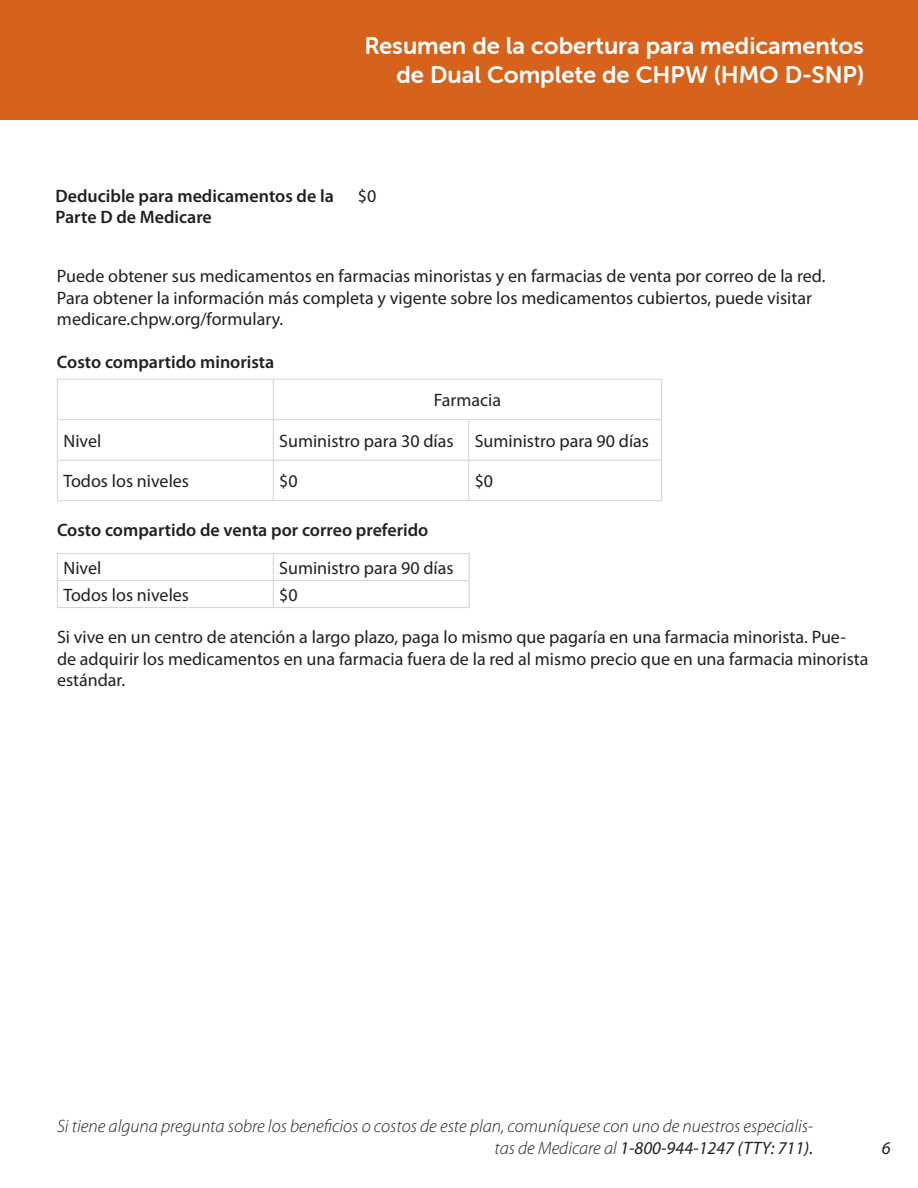
<style>
.page{position:relative;width:918px;height:1188px;background:#fff}
.page>*{position:absolute;margin:0;border:0;box-sizing:border-box;transform-origin:0 0}
.Paragraph_Style_1{font:24px/28.8px "Museo Sans Rounded 700";color:#fff;text-align:right}
.t1{font:18px/21.6px "Myriad Pro";color:#231f20}
.t2{font:italic 300 18px/21.6px "Myriad Pro";color:#231f20;text-align:right}
.t3{font:600 18px/21.6px "Myriad Pro";color:#231f20}
.t4{font:italic 18px "Myriad Pro";color:#231f20}
.s1{font-weight:400}
</style>
<div class="page">
<div style="left:0;top:0;width:918px;height:119px;background:#d6621b"></div>
<hr style="left:57px;top:419px;width:216px;height:1px;background:#d1d2d4">
<hr style="left:273px;top:419px;width:196px;height:1px;background:#d1d2d4">
<hr style="left:469px;top:419px;width:193px;height:1px;background:#d1d2d4">
<hr style="left:57px;top:460px;width:216px;height:1px;background:#d1d2d4">
<hr style="left:273px;top:460px;width:196px;height:1px;background:#d1d2d4">
<hr style="left:469px;top:460px;width:193px;height:1px;background:#d1d2d4">
<hr style="left:57px;top:379px;width:216px;height:1px;background:#d1d2d4">
<hr style="left:57px;top:380px;width:1px;height:39px;background:#d1d2d4">
<hr style="left:273px;top:379px;width:196px;height:1px;background:#d1d2d4">
<hr style="left:273px;top:380px;width:1px;height:39px;background:#d1d2d4">
<hr style="left:469px;top:379px;width:193px;height:1px;background:#d1d2d4">
<hr style="left:661px;top:380px;width:1px;height:39px;background:#d1d2d4">
<hr style="left:57px;top:420px;width:1px;height:40px;background:#d1d2d4">
<hr style="left:273px;top:420px;width:1px;height:40px;background:#d1d2d4">
<hr style="left:661px;top:420px;width:1px;height:40px;background:#d1d2d4">
<hr style="left:57px;top:461px;width:1px;height:39px;background:#d1d2d4">
<hr style="left:273px;top:461px;width:1px;height:39px;background:#d1d2d4">
<hr style="left:661px;top:461px;width:1px;height:39px;background:#d1d2d4">
<hr style="left:57px;top:500px;width:216px;height:1px;background:#d1d2d4">
<hr style="left:273px;top:500px;width:196px;height:1px;background:#d1d2d4">
<hr style="left:469px;top:500px;width:193px;height:1px;background:#d1d2d4">
<hr style="left:468px;top:420px;width:1px;height:40px;background:#d1d2d4">
<hr style="left:468px;top:460px;width:1px;height:40px;background:#d1d2d4">
<hr style="left:57px;top:580px;width:216px;height:1px;background:#d1d2d4">
<hr style="left:273px;top:580px;width:197px;height:1px;background:#d1d2d4">
<svg style="left:273px;top:554px;width:1px;height:53px"></svg>
<hr style="left:57px;top:607px;width:216px;height:1px;background:#d1d2d4">
<hr style="left:273px;top:607px;width:197px;height:1px;background:#d1d2d4">
<hr style="left:57px;top:553px;width:216px;height:1px;background:#d1d2d4">
<hr style="left:273px;top:553px;width:197px;height:1px;background:#d1d2d4">
<svg style="left:57px;top:554px;width:1px;height:53px"></svg>
<svg style="left:469px;top:554px;width:1px;height:53px"></svg>
<p class="Paragraph_Style_1" style="left:364px;top:32px;width:501px">Resumen de la cobertura para medicamentos de Dual Complete de CHPW (HMO D-SNP)</p>
<p class="t3" style="left:56px;top:185px;width:280px">Deducible para medicamentos de la<br>Parte D de Medicare</p>
<p class="t1" style="left:358px;top:185px;width:20px">$0</p>
<p class="t1" style="left:57px;top:266px;width:770px">Puede obtener sus medicamentos en farmacias minoristas y en farmacias de venta por correo de la red.<br>Para obtener la información más completa y vigente sobre los medicamentos cubiertos, puede visitar medicare.chpw.org/formulary.</p>
<p class="t3" style="left:57px;top:352px;width:219px">Costo compartido minorista</p>
<p class="t1" style="left:434px;top:390px;width:69px">Farmacia</p>
<p class="t1" style="left:63px;top:430px;width:39px">Nivel</p>
<p class="t1" style="left:279px;top:430px;width:176px">Suministro para 30 días</p>
<p class="t1" style="left:475px;top:430px;width:176px">Suministro para 90 días</p>
<p class="t1" style="left:63px;top:471px;width:127px">Todos los niveles</p>
<p class="t1" style="left:279px;top:471px;width:20px">$0</p>
<p class="t1" style="left:475px;top:471px;width:20px">$0</p>
<p class="t3" style="left:57px;top:520px;width:373px">Costo compartido de venta por correo preferido</p>
<p class="t1" style="left:63px;top:557px;width:39px">Nivel</p>
<p class="t1" style="left:279px;top:557px;width:176px">Suministro para 90 días</p>
<p class="t1" style="left:63px;top:584px;width:127px">Todos los niveles</p>
<p class="t1" style="left:279px;top:584px;width:20px">$0</p>
<p class="t1" style="left:57px;top:627px;width:813px">Si vive en un centro de atención a largo plazo, paga lo mismo que pagaría en una farmacia minorista. Pue&shy;de adquirir los medicamentos en una farmacia fuera de la red al mismo precio que en una farmacia minorista estándar.</p>
<p class="t2" style="left:57px;top:1116px;width:758px">Si tiene alguna pregunta sobre los beneficios o costos de este plan, comuníquese con uno de nuestros especialis&shy;tas de Medicare al <span class="s1">1-800-944-1247 (TTY: 711).</span></p>
<p class="t4" style="left:882px;top:1138px;width:10px">6</p>
</div>
